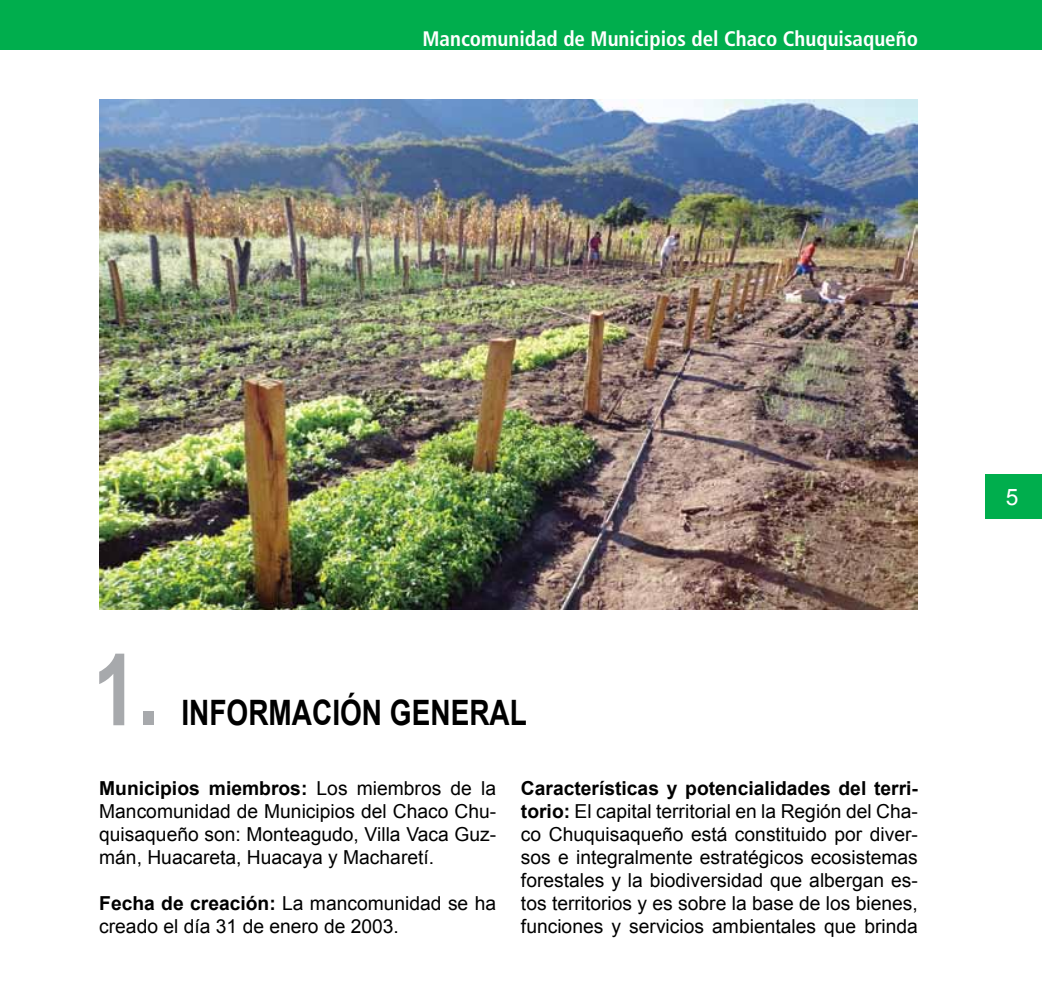
<style>
.page{position:relative;width:1042px;height:993px;background:#fff}
.page>*{position:absolute;margin:0;border:0;box-sizing:border-box;transform-origin:0 0}
.t1{font:700 99.58px "Arial";color:#a7a9ac;scale:.8 1}
.t2{font:700 35px "Arial";color:#000;scale:.8 1}
.t3{font:22.75px "Arial";color:#fff}
.t4{font:700 condensed 21px "Frutiger LT Std";color:#fff}
.t5{font:19.25px/23.1px "Arial";color:#000;text-align:justify}
.s1{font-weight:700}
</style>
<div class="page">
<div style="left:0;top:0;width:1042px;height:50px;background:#00ae4d"></div>
<div style="left:985px;top:474px;width:57px;height:44px;background:#00ae4d"></div>
<img style="left:99px;top:99px;width:819px;height:510px">
<p class="t4" style="left:422px;top:26px;width:497px">Mancomunidad de Municipios del Chaco Chuquisaqueño</p>
<h1 class="t1" style="left:93px;top:619px;width:85px">1.</h1>
<h2 class="t2" style="left:181px;top:688px;width:433px">INFORMACIÓN GENERAL</h2>
<p class="t5" style="left:99px;top:775px;width:398px"><span class="s1">Municipios miembros:</span> Los miembros de la Mancomunidad de Municipios del Chaco Chu&shy;quisaqueño son: Monteagudo, Villa Vaca Guz&shy;mán, Huacareta, Huacaya y Macharetí.</p>
<p class="t5" style="left:99px;top:891px;width:398px"><span class="s1">Fecha de creación:</span> La mancomunidad se ha creado el día 31 de enero de 2003.</p>
<p class="t5" style="left:521px;top:775px;width:398px"><span class="s1">Características y potencialidades del terri&shy;torio:</span> El capital territorial en la Región del Cha&shy;co Chuquisaqueño está constituido por diver&shy;sos e integralmente estratégicos ecosistemas forestales y la biodiversidad que albergan es&shy;tos territorios y es sobre la base de los bienes, funciones y servicios ambientales que brinda</p>
<p class="t3" style="left:1006px;top:481px;width:14px">5</p>
</div>
